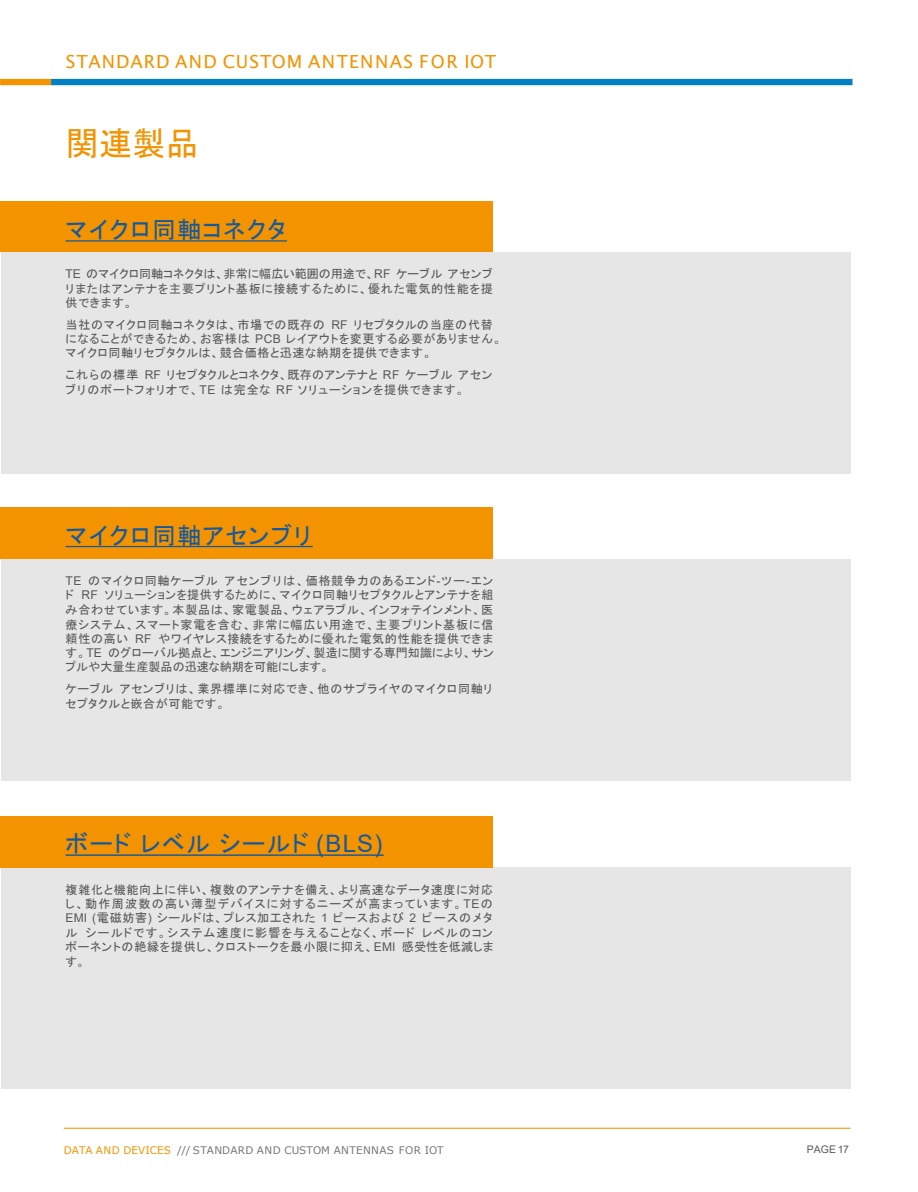
<style>
.page{position:relative;width:918px;height:1192px;background:#fff}
.page>*{position:absolute;margin:0;border:0;box-sizing:border-box;transform-origin:0 0}
.t1{font:33px "MS P Gothic";color:#f39300}
.t2{font:24px "MS P Gothic";letter-spacing:.055em;color:#15599f}
.t3{font:18px "Lucida Sans";letter-spacing:.06em;color:#f39300}
.t4{font:12px/14.4px "MS P Gothic";letter-spacing:.055em;color:#595757;text-align:justify}
.t5{font:10.5px "Verdana";letter-spacing:.015em;color:#75757c}
.t6{font:10.5px "Arial";color:#595757}
.s1{font-family:"Arial"}
.s2{color:#f39300}
</style>
<div class="page">
<div style="left:51px;top:79px;width:802px;height:6px;background:#0080c5"></div>
<div style="left:0;top:79px;width:51px;height:6px;background:#f39300"></div>
<hr style="left:64px;top:1127px;width:786px;height:1px;background:#f39300">
<div style="left:1px;top:866px;width:849px;height:222px;background:#e6e6e6"></div>
<div style="left:1px;top:559px;width:849px;height:221px;background:#e6e6e6"></div>
<div style="left:1px;top:252px;width:849px;height:221px;background:#e6e6e6"></div>
<div style="left:0;top:201px;width:492px;height:51px;background:#f39300"></div>
<div style="left:0;top:507px;width:492px;height:51px;background:#f39300"></div>
<div style="left:0;top:815px;width:492px;height:51px;background:#f39300"></div>
<svg style="left:66px;top:545px;width:247px;height:2px"></svg>
<svg style="left:66px;top:240px;width:221px;height:1px"></svg>
<svg style="left:66px;top:854px;width:318px;height:1px"></svg>
<p class="t3" style="left:66px;top:51px;width:432px">STANDARD AND CUSTOM ANTENNAS FOR IOT</p>
<p class="t1" style="left:66px;top:127px;width:134px">関連製品</p>
<p class="t2" style="left:66px;top:217px;width:222px">マイクロ同軸コネクタ</p>
<p class="t4" style="left:66px;top:266px;width:429px"><span class="s1">TE</span> のマイクロ同軸コネクタは、非常に幅広い範囲の用途で、<span class="s1">RF</span> ケーブルアセンブリまたはアンテナを主要プリント基板に接続するために、優れた電気的性能を提供できます。</p>
<p class="t4" style="left:66px;top:317px;width:438px;text-align:left">当社のマイクロ同軸コネクタは、市場での既存の <span class="s1">RF</span> リセプタクルの当座の代替になることができるため、お客様は <span class="s1">PCB</span> レイアウトを変更する必要がありません。マイクロ同軸リセプタクルは、競合価格と迅速な納期を提供できます。</p>
<p class="t4" style="left:66px;top:367px;width:428px">これらの標準 <span class="s1">RF</span> リセプタクルとコネクタ、既存のアンテナと <span class="s1">RF</span> ケーブルアセンブリのポートフォリオで、<span class="s1">TE</span> は完全な <span class="s1">RF</span> ソリューションを提供できます。</p>
<p class="t2" style="left:66px;top:523px;width:247px">マイクロ同軸アセンブリ</p>
<p class="t4" style="left:66px;top:573px;width:430px"><span class="s1">TE</span> のマイクロ同軸ケーブルアセンブリは、価格競争力のあるエンド<span class="s1">-</span>ツー<span class="s1">-</span>エンド <span class="s1">RF</span> ソリューションを提供するために、マイクロ同軸リセプタクルとアンテナを組み合わせています。本製品は、家電製品、ウェアラブル、インフォテインメント、医療システム、スマート家電を含む、非常に幅広い用途で、主要プリント基板に信頼性の高い <span class="s1">RF</span> やワイヤレス接続をするために優れた電気的性能を提供できます。<span class="s1">TE</span> のグローバル拠点と、エンジニアリング、製造に関する専門知識により、サンプルや大量生産製品の迅速な納期を可能にします。</p>
<p class="t4" style="left:66px;top:681px;width:428px">ケーブルアセンブリは、業界標準に対応でき、他のサプライヤのマイクロ同軸リセプタクルと嵌合が可能です。</p>
<p class="t2" style="left:66px;top:831px;width:318px">ボードレベルシールド <span class="s1">(BLS)</span></p>
<p class="t4" style="left:66px;top:882px;width:429px">複雑化と機能向上に伴い、複数のアンテナを備え、より高速なデータ速度に対応し、動作周波数の高い薄型デバイスに対するニーズが高まっています。<span class="s1">TE</span>の<span class="s1">EMI (</span>電磁妨害<span class="s1">)</span> シールドは、プレス加工された <span class="s1">1</span> ピースおよび <span class="s1">2</span> ピースのメタル シールドです。システム速度に影響を与えることなく、ボード レベルのコンポーネントの絶縁を提供し、クロストークを最小限に抑え、<span class="s1">EMI</span> 感受性を低減します。</p>
<p class="t5" style="left:64px;top:1142px;width:381px"><span class="s2">DATA AND DEVICES</span> /// STANDARD AND CUSTOM ANTENNAS FOR IOT</p>
<p class="t6" style="left:807px;top:1142px;width:44px">PAGE 17</p>
</div>
